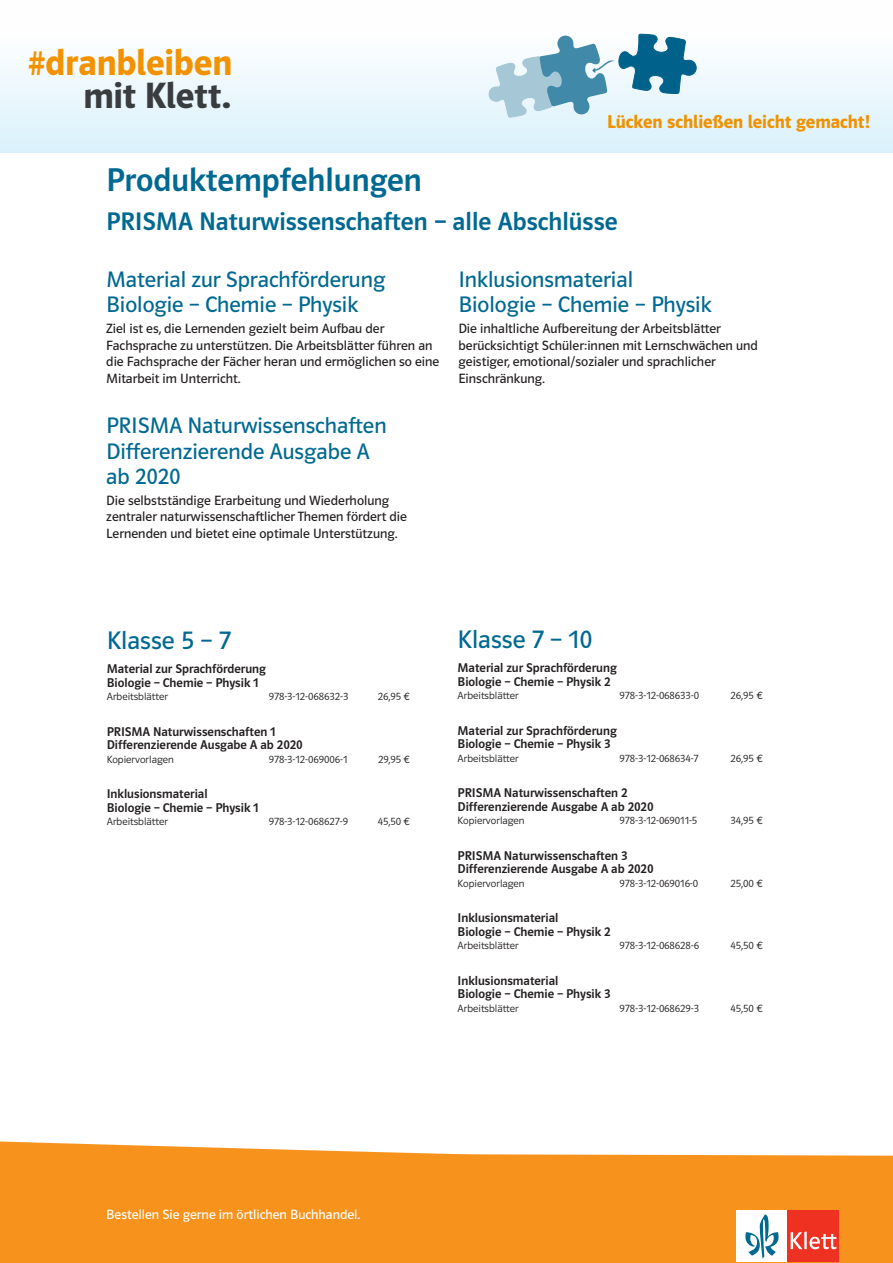
<style>
.page{position:relative;width:893px;height:1263px;background:#fff}
.page>*{position:absolute;margin:0;border:0;box-sizing:border-box;transform-origin:0 0}
.webshop_schlagzeile{font:600 36.75px "Polo CEF";letter-spacing:-.005em;color:#f39200}
.webshop_schlagzeile-2{font:600 36.75px "Polo CEF";letter-spacing:-.005em;color:#393d3f}
.CD_Kopf_Rueckseite_1{font:500 33px "Polo CEF";color:#006991}
.CD_Kopf_Rueckseite_1-2{font:500 25.5px "Polo CEF";color:#006991}
.CD_Überschrift_3{font:25.5px "Polo CEF";color:#006991}
.CD_Grundtext{font:22.5px/25.5px "Polo CEF";color:#006991}
.CD_Überschrift_4{font:22.5px/25.5px "Polo CEF";color:#006991}
.webshop_schlagzeile-3{font:600 18.6px "Polo CEF";color:#ef9200}
.CD_Grundtext-2{font:13.5px/16.5px "Polo CEF";color:#231f20}
.CD_Bibliografie{font:13.5px "Polo CEF";color:#fff}
.CD_Bibliografie_Tite{font:500 12.75px/13.5px "Polo CEF";color:#231f20}
.CD_Bibliografie-2{font:500 12.75px/13.5px "Polo CEF";color:#231f20}
.CD_Bibliografie_Tite-2{font:300 10.5px "Polo CEF";color:#231f20}
.CD_Bibliografie-3{font:300 10.5px "Polo CEF";color:#231f20}
</style>
<div class="page">
<svg style="left:0;top:1141px;width:893px;height:122px;background:#f79c31"></svg>
<div style="left:736px;top:1211px;width:51px;height:51px;background:#fff"></div>
<div style="left:788px;top:1211px;width:51px;height:51px;background:#ef3122"></div>
<hr style="left:804px;top:1231px;width:3px;height:18px;background:#fff">
<svg style="left:791px;top:1232px;width:11px;height:17px"></svg>
<svg style="left:809px;top:1234px;width:27px;height:15px"></svg>
<svg style="left:745px;top:1214px;width:33px;height:45px"></svg>
<div style="left:0;top:0;width:893px;height:152px;background:linear-gradient(to bottom,#fff,#dbf2fc)"></div>
<svg style="left:488px;top:35px;width:119px;height:82px"></svg>
<svg style="left:618px;top:34px;width:79px;height:60px"></svg>
<img style="left:591px;top:51px;width:27px;height:26px">
<p class="webshop_schlagzeile" style="left:27px;top:40px;width:207px">#dranbleiben</p>
<p class="webshop_schlagzeile-2" style="left:83px;top:74px;width:149px">mit Klett.</p>
<p class="webshop_schlagzeile-3" style="left:607px;top:111px;width:265px">Lücken schließen leicht gemacht!</p>
<p class="CD_Kopf_Rueckseite_1" style="left:106px;top:160px;width:317px">Produktempfehlungen</p>
<p class="CD_Kopf_Rueckseite_1-2" style="left:106px;top:206px;width:513px">PRISMA Naturwissenschaften – alle Abschlüsse</p>
<p class="CD_Grundtext" style="left:106px;top:267px;width:281px">Material zur Sprachförderung<br>Biologie – Chemie – Physik</p>
<p class="CD_Grundtext-2" style="left:106px;top:321px;width:335px">Ziel ist es, die Lernenden gezielt beim Aufbau der Fachsprache zu unterstützen. Die Arbeitsblätter führen an die Fachsprache der Fächer heran und ermöglichen so eine Mitarbeit im Unterricht.</p>
<p class="CD_Grundtext" style="left:106px;top:413px;width:282px">PRISMA Naturwissenschaften<br>Differenzierende Ausgabe A ab 2020</p>
<p class="CD_Grundtext-2" style="left:106px;top:492px;width:302px">Die selbstständige Erarbeitung und Wiederholung zentraler naturwissenschaftlicher Themen fördert die<br>Lernenden und bietet eine optimale Unterstützung.</p>
<p class="CD_Überschrift_4" style="left:458px;top:267px;width:255px">Inklusionsmaterial<br>Biologie – Chemie – Physik</p>
<p class="CD_Grundtext-2" style="left:458px;top:321px;width:301px">Die inhaltliche Aufbereitung der Arbeitsblätter berücksichtigt Schüler:innen mit Lernschwächen und geistiger, emotional/sozialer und sprachlicher Einschränkung.</p>
<p class="CD_Überschrift_3" style="left:107px;top:626px;width:125px">Klasse 5 – 7</p>
<p class="CD_Bibliografie_Tite" style="left:107px;top:662px;width:161px">Material zur Sprachförderung<br>Biologie – Chemie – Physik 1</p>
<p class="CD_Bibliografie_Tite-2" style="left:107px;top:690px;width:63px">Arbeitsblätter</p>
<p class="CD_Bibliografie_Tite-2" style="left:269px;top:690px;width:81px">978-3-12-068632-3</p>
<p class="CD_Bibliografie_Tite-2" style="left:378px;top:690px;width:34px">26,95 €</p>
<p class="CD_Bibliografie_Tite" style="left:107px;top:725px;width:197px">PRISMA Naturwissenschaften 1<br>Differenzierende Ausgabe A ab 2020</p>
<p class="CD_Bibliografie_Tite-2" style="left:107px;top:753px;width:68px">Kopiervorlagen</p>
<p class="CD_Bibliografie_Tite-2" style="left:269px;top:753px;width:80px">978-3-12-069006-1</p>
<p class="CD_Bibliografie_Tite-2" style="left:378px;top:753px;width:33px">29,95 €</p>
<p class="CD_Bibliografie_Tite" style="left:107px;top:787px;width:153px">Inklusionsmaterial<br>Biologie – Chemie – Physik 1</p>
<p class="CD_Bibliografie_Tite-2" style="left:107px;top:815px;width:63px">Arbeitsblätter</p>
<p class="CD_Bibliografie_Tite-2" style="left:269px;top:815px;width:81px">978-3-12-068627-9</p>
<p class="CD_Bibliografie_Tite-2" style="left:378px;top:815px;width:34px">45,50 €</p>
<p class="CD_Überschrift_3" style="left:458px;top:625px;width:136px">Klasse 7 – 10</p>
<p class="CD_Bibliografie-2" style="left:458px;top:661px;width:161px">Material zur Sprachförderung<br>Biologie – Chemie – Physik 2</p>
<p class="CD_Bibliografie-3" style="left:458px;top:689px;width:63px">Arbeitsblätter</p>
<p class="CD_Bibliografie-3" style="left:620px;top:689px;width:81px">978-3-12-068633-0</p>
<p class="CD_Bibliografie-3" style="left:730px;top:689px;width:34px">26,95 €</p>
<p class="CD_Bibliografie_Tite" style="left:458px;top:724px;width:161px">Material zur Sprachförderung<br>Biologie – Chemie – Physik 3</p>
<p class="CD_Bibliografie_Tite-2" style="left:458px;top:752px;width:63px">Arbeitsblätter</p>
<p class="CD_Bibliografie_Tite-2" style="left:620px;top:752px;width:80px">978-3-12-068634-7</p>
<p class="CD_Bibliografie_Tite-2" style="left:730px;top:752px;width:34px">26,95 €</p>
<p class="CD_Bibliografie_Tite" style="left:458px;top:786px;width:197px">PRISMA Naturwissenschaften 2<br>Differenzierende Ausgabe A ab 2020</p>
<p class="CD_Bibliografie_Tite-2" style="left:458px;top:814px;width:68px">Kopiervorlagen</p>
<p class="CD_Bibliografie_Tite-2" style="left:620px;top:814px;width:79px">978-3-12-069011-5</p>
<p class="CD_Bibliografie_Tite-2" style="left:730px;top:814px;width:34px">34,95 €</p>
<p class="CD_Bibliografie_Tite" style="left:458px;top:849px;width:197px">PRISMA Naturwissenschaften 3<br>Differenzierende Ausgabe A ab 2020</p>
<p class="CD_Bibliografie_Tite-2" style="left:458px;top:877px;width:68px">Kopiervorlagen</p>
<p class="CD_Bibliografie_Tite-2" style="left:620px;top:877px;width:80px">978-3-12-069016-0</p>
<p class="CD_Bibliografie_Tite-2" style="left:730px;top:877px;width:34px">25,00 €</p>
<p class="CD_Bibliografie_Tite" style="left:458px;top:911px;width:155px">Inklusionsmaterial<br>Biologie – Chemie – Physik 2</p>
<p class="CD_Bibliografie_Tite-2" style="left:458px;top:939px;width:63px">Arbeitsblätter</p>
<p class="CD_Bibliografie_Tite-2" style="left:620px;top:939px;width:81px">978-3-12-068628-6</p>
<p class="CD_Bibliografie_Tite-2" style="left:730px;top:939px;width:34px">45,50 €</p>
<p class="CD_Bibliografie_Tite" style="left:458px;top:974px;width:155px">Inklusionsmaterial<br>Biologie – Chemie – Physik 3</p>
<p class="CD_Bibliografie_Tite-2" style="left:458px;top:1002px;width:63px">Arbeitsblätter</p>
<p class="CD_Bibliografie_Tite-2" style="left:620px;top:1002px;width:81px">978-3-12-068629-3</p>
<p class="CD_Bibliografie_Tite-2" style="left:730px;top:1002px;width:34px">45,50 €</p>
<p class="CD_Bibliografie" style="left:106px;top:1207px;width:256px">Bestellen Sie gerne im örtlichen Buchhandel.</p>
</div>
